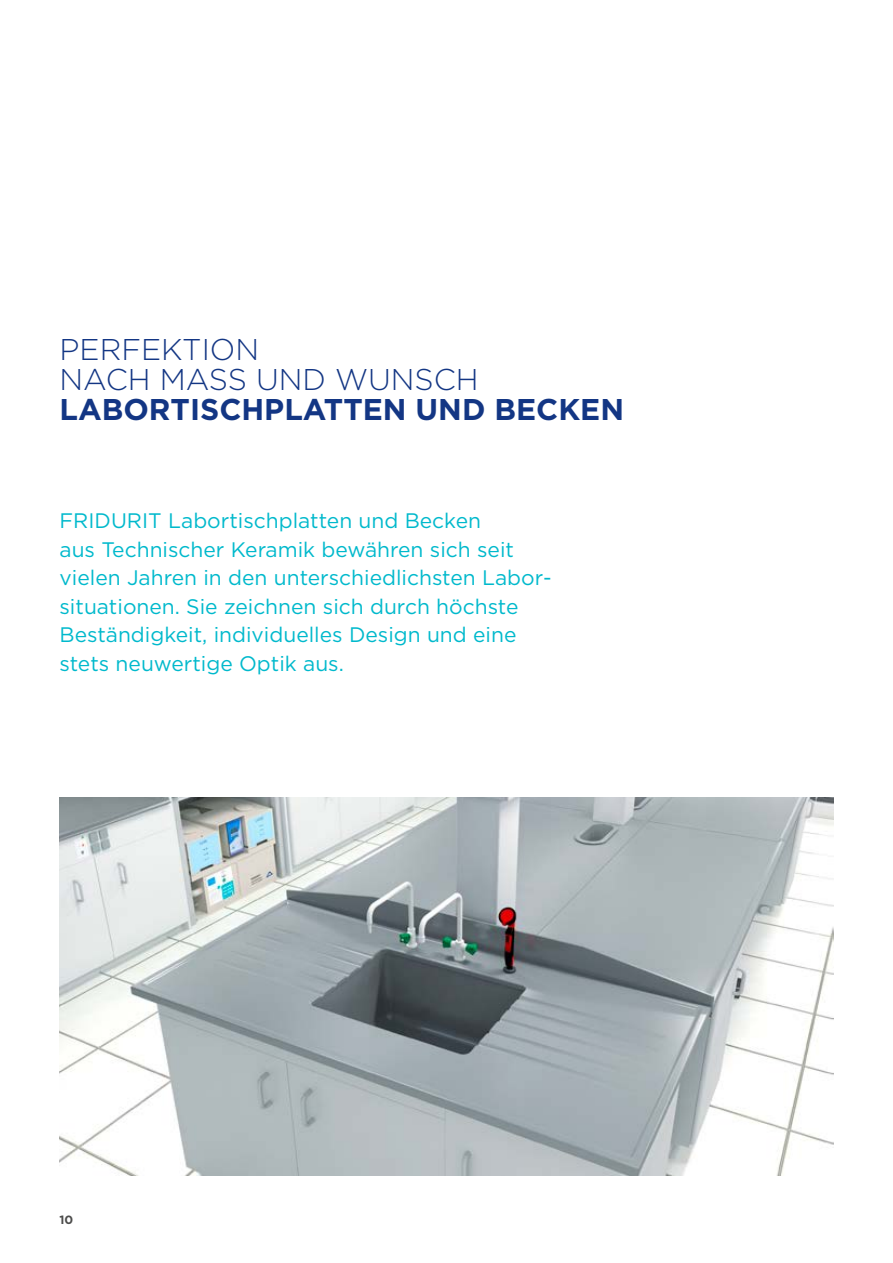
<style>
.page{position:relative;width:893px;height:1263px;background:#fff}
.page>*{position:absolute;margin:0;border:0;box-sizing:border-box;transform-origin:0 0}
.t1{font:300 30px/30px "Gotham";color:#133684}
.t2{font:700 30px "Gotham";color:#133684}
.t3{font:21px/28.5px "Gotham";color:#00b9cc}
.t4{font:700 12px "Gotham";color:#4d4d4c}
</style>
<div class="page">
<img style="left:60px;top:798px;width:773px;height:378px">
<h1 class="t1" style="left:60px;top:333px;width:421px">PERFEKTION<br>NACH MASS UND WUNSCH</h1>
<h1 class="t2" style="left:60px;top:389px;width:566px">LABORTISCHPLATTEN UND BECKEN</h1>
<p class="t3" style="left:60px;top:506px;width:494px">FRIDURIT Labortischplatten und Becken<br>aus Technischer Keramik bewähren sich seit vielen Jahren in den unterschiedlichsten Labor&shy;situationen. Sie zeichnen sich durch höchste Beständigkeit, individuelles Design und eine stets neuwertige Optik aus.</p>
<p class="t4" style="left:60px;top:1212px;width:15px">10</p>
</div>
